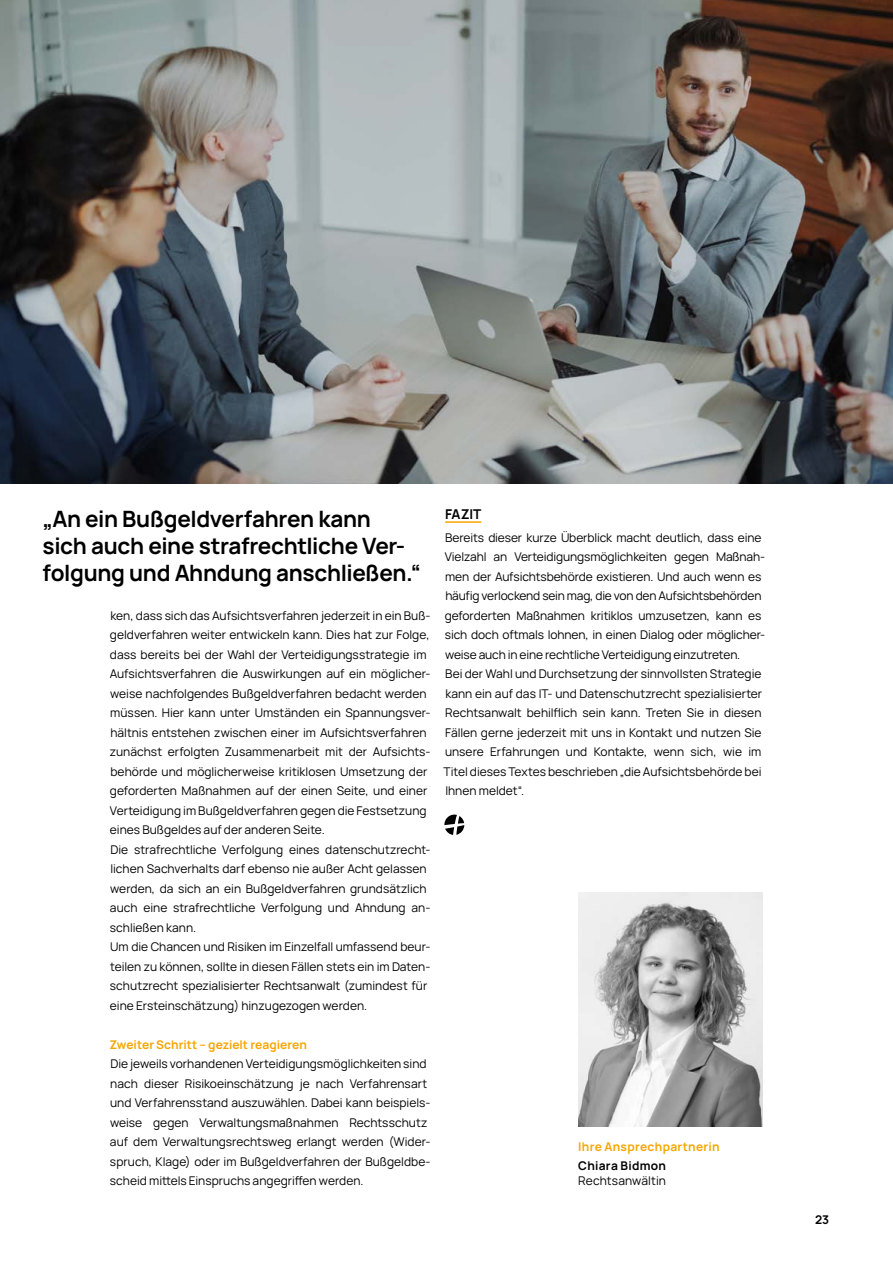
<style>
.page{position:relative;width:893px;height:1263px;background:#fff}
.page>*{position:absolute;margin:0;border:0;box-sizing:border-box;transform-origin:0 0}
.t1{font:700 22.5px/27px "Manrope";letter-spacing:-.015em;color:#000}
.t2{font:700 13.5px "Manrope";letter-spacing:-.015em;color:#000}
.t3{font:12px/19.5px "Manrope";color:#000}
.t4{font:700 12px "Manrope";letter-spacing:.005em;color:#f7a500}
.t5{font:700 12px "Manrope";letter-spacing:.025em;color:#f7a500}
.t6{font:700 12px "Manrope";letter-spacing:.025em;color:#000}
</style>
<div class="page">
<img style="left:578px;top:893px;width:184px;height:234px">
<img style="left:0;top:0;width:893px;height:483px">
<svg style="left:444px;top:815px;width:20px;height:20px"></svg>
<hr style="left:445px;top:521px;width:36px;height:2px;background:#f7a500">
<h1 class="t1" style="left:43px;top:503px;width:380px">„An ein Bußgeldverfahren kann<br>sich auch eine strafrechtliche Ver&shy;folgung und Ahndung anschließen.“</h1>
<p class="t3" style="left:110px;top:605px;width:322px">ken, dass sich das Aufsichtsverfahren jederzeit in ein Buß&shy;geldverfahren weiter entwickeln kann. Dies hat zur Folge, dass bereits bei der Wahl der Verteidigungsstrategie im Aufsichtsverfahren die Auswirkungen auf ein möglicher&shy;weise nachfolgendes Bußgeldverfahren bedacht werden müssen. Hier kann unter Umständen ein Spannungsver&shy;hältnis entstehen zwischen einer im Aufsichtsverfahren zunächst erfolgten Zusammenarbeit mit der Aufsichts&shy;behörde und möglicherweise kritiklosen Umsetzung der geforderten Maßnahmen auf der einen Seite, und einer Verteidigung im Bußgeldverfahren gegen die Festsetzung eines Bußgeldes auf der anderen Seite.<br>Die strafrechtliche Verfolgung eines datenschutzrecht&shy;lichen Sachverhalts darf ebenso nie außer Acht gelassen werden, da sich an ein Bußgeldverfahren grundsätzlich auch eine strafrechtliche Verfolgung und Ahndung an&shy;schließen kann.<br>Um die Chancen und Risiken im Einzelfall umfassend beur&shy;teilen zu können, sollte in diesen Fällen stets ein im Daten&shy;schutzrecht spezialisierter Rechtsanwalt (zumindest für eine Ersteinschätzung) hinzugezogen werden.</p>
<p class="t4" style="left:109px;top:1034px;width:199px">Zweiter Schritt – gezielt reagieren</p>
<p class="t3" style="left:110px;top:1053px;width:322px">Die jeweils vorhandenen Verteidigungsmöglichkeiten sind nach dieser Risikoeinschätzung je nach Verfahrensart und Verfahrensstand auszuwählen. Dabei kann beispiels&shy;weise gegen Verwaltungsmaßnahmen Rechtsschutz auf dem Verwaltungsrechtsweg erlangt werden (Wider&shy;spruch, Klage) oder im Bußgeldverfahren der Bußgeldbe&shy;scheid mittels Einspruchs angegriffen werden.</p>
<p class="t2" style="left:445px;top:503px;width:38px">FAZIT</p>
<p class="t3" style="left:444px;top:527px;width:323px">Bereits dieser kurze Überblick macht deutlich, dass eine Vielzahl an Verteidigungsmöglichkeiten gegen Maßnah&shy;men der Aufsichtsbehörde existieren. Und auch wenn es häufig verlockend sein mag, die von den Aufsichtsbehörden geforderten Maßnahmen kritiklos umzusetzen, kann es sich doch oftmals lohnen, in einen Dialog oder möglicher&shy;weise auch in eine rechtliche Verteidigung einzutreten.<br>Bei der Wahl und Durchsetzung der sinnvollsten Strategie kann ein auf das IT- und Datenschutzrecht spezialisierter Rechtsanwalt behilflich sein kann. Treten Sie in diesen Fällen gerne jederzeit mit uns in Kontakt und nutzen Sie unsere Erfahrungen und Kontakte, wenn sich, wie im Titel dieses Textes beschrieben „die Aufsichtsbehörde bei Ihnen meldet“.</p>
<p class="t5" style="left:578px;top:1136px;width:143px">Ihre Ansprechpartnerin</p>
<p class="t6" style="left:578px;top:1156px;width:89px">Chiara Bidmon</p>
<p class="t3" style="left:578px;top:1170px;width:89px">Rechtsanwältin</p>
<p class="t6" style="left:815px;top:1210px;width:16px">23</p>
</div>
